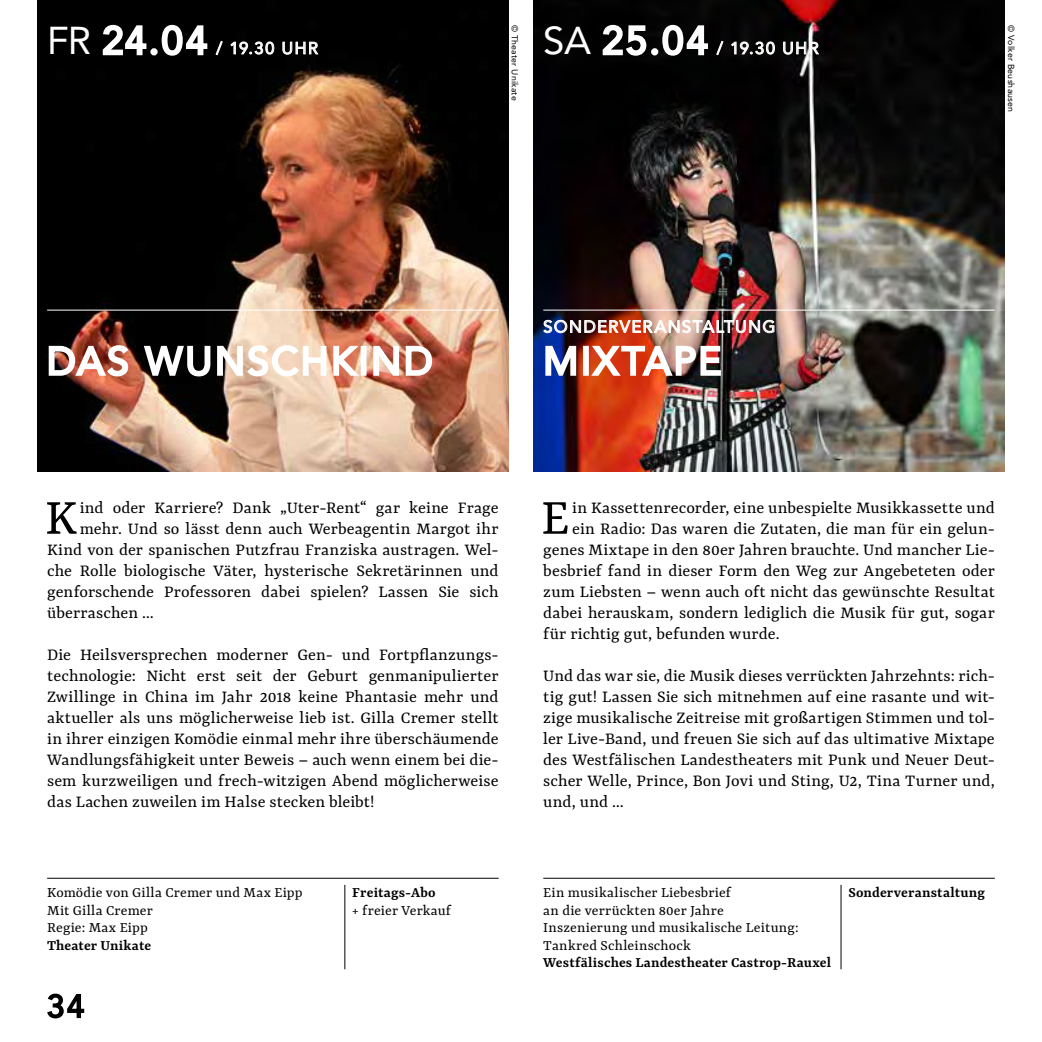
<style>
.page{position:relative;width:1042px;height:1042px;background:#fff}
.page>*{position:absolute;margin:0;border:0;box-sizing:border-box;transform-origin:0 0}
.t1{font:55.3px "Yrsa";color:#000}
.t2{font:38.5px "Avenir LT Std";letter-spacing:.07em;color:#fff}
.t3{font:31.5px "Avenir LT Std";color:#000}
.t4{font:18.38px/21px "Yrsa";letter-spacing:.005em;color:#000;text-align:justify}
.t5{font:16.62px "Avenir LT Std";letter-spacing:.085em;color:#fff}
.t6{font:15.75px/17.5px "Yrsa";letter-spacing:.01em;color:#000}
.t7{font:600 15.75px "Yrsa";letter-spacing:.01em;color:#000}
.t8{font:8.75px "Avenir LT Std";letter-spacing:.025em;color:#000}
</style>
<div class="page">
<img style="left:37px;top:0;width:471px;height:471px">
<img style="left:533px;top:0;width:472px;height:471px">
<img style="left:47px;top:337px;width:83px;height:41px">
<svg style="left:142px;top:333px;width:220px;height:57px"></svg>
<div style="left:361px;top:346px;width:5px;height:30px;border:3px solid #fff"></div>
<svg style="left:372px;top:343px;width:61px;height:35px"></svg>
<img style="left:543px;top:320px;width:231px;height:61px">
<svg style="left:100px;top:21px;width:48px;height:36px"></svg>
<div style="left:150px;top:48px;width:8px;height:7px;border:3px solid #fff;border-radius:50%"></div>
<svg style="left:160px;top:21px;width:49px;height:36px"></svg>
<svg style="left:215px;top:41px;width:8px;height:14px"></svg>
<svg style="left:230px;top:41px;width:44px;height:14px"></svg>
<svg style="left:282px;top:42px;width:36px;height:13px"></svg>
<svg style="left:600px;top:24px;width:48px;height:33px"></svg>
<div style="left:651px;top:48px;width:7px;height:7px;border:3px solid #fff;border-radius:50%"></div>
<svg style="left:661px;top:21px;width:48px;height:36px"></svg>
<svg style="left:716px;top:41px;width:7px;height:14px"></svg>
<svg style="left:731px;top:41px;width:44px;height:14px"></svg>
<svg style="left:783px;top:42px;width:36px;height:13px"></svg>
<svg style="left:47px;top:993px;width:38px;height:26px"></svg>
<hr style="left:47px;top:310px;width:452px;height:1px;background:#fff">
<hr style="left:543px;top:310px;width:452px;height:1px;background:#fff">
<hr style="left:344px;top:885px;width:1px;height:84px;background:#000">
<hr style="left:840px;top:885px;width:1px;height:84px;background:#000">
<hr style="left:47px;top:878px;width:452px;height:1px;background:#000">
<hr style="left:543px;top:878px;width:452px;height:1px;background:#000">
<h2 class="t2" style="left:47px;top:18px;width:162px">FR 24.04</h2>
<p class="t5" style="left:216px;top:38px;width:104px">/ 19.30 UHR</p>
<p class="t8" style="left:520px;top:25px;width:77px;rotate:90deg">© Theater Unikate</p>
<p class="t8" style="left:1016px;top:25px;width:89px;rotate:90deg">© Volker Beushausen</p>
<h2 class="t2" style="left:543px;top:18px;width:166px">SA 25.04</h2>
<p class="t5" style="left:717px;top:38px;width:104px">/ 19.30 UHR</p>
<h2 class="t2" style="left:47px;top:339px;width:387px">DAS WUNSCHKIND</h2>
<p class="t5" style="left:543px;top:317px;width:234px">SONDERVERANSTALTUNG</p>
<h2 class="t2" style="left:543px;top:339px;width:179px">MIXTAPE</h2>
<h1 class="t1" style="left:45px;top:488px;width:33px">K</h1>
<p class="t4" style="left:80px;top:496px;width:420px">ind oder Karriere? Dank „Uter-Rent“ gar keine Frage</p>
<p class="t4" style="left:80px;top:517px;width:420px">mehr. Und so lässt denn auch Werbeagentin Margot ihr</p>
<p class="t4" style="left:47px;top:538px;width:453px">Kind von der spanischen Putzfrau Franziska austragen. Wel-</p>
<p class="t4" style="left:47px;top:559px;width:453px">che Rolle biologische Väter, hysterische Sekretärinnen und</p>
<p class="t4" style="left:47px;top:580px;width:453px">genforschende Professoren dabei spielen? Lassen Sie sich</p>
<p class="t4" style="left:47px;top:601px;width:108px">überraschen …</p>
<p class="t4" style="left:47px;top:643px;width:453px">Die Heilsversprechen moderner Gen- und Fortpflanzungs&shy;technologie: Nicht erst seit der Geburt genmanipulierter Zwillinge in China im Jahr 2018 keine Phantasie mehr und aktueller als uns möglicherweise lieb ist. Gilla Cremer stellt in ihrer einzigen Komödie einmal mehr ihre überschäumende Wandlungsfähigkeit unter Beweis – auch wenn einem bei die&shy;sem kurzweiligen und frech-witzigen Abend möglicherweise das Lachen zuweilen im Halse stecken bleibt!</p>
<h1 class="t1" style="left:541px;top:488px;width:30px">E</h1>
<p class="t4" style="left:572px;top:496px;width:424px">in Kassettenrecorder, eine unbespielte Musikkassette und</p>
<p class="t4" style="left:572px;top:517px;width:424px">ein Radio: Das waren die Zutaten, die man für ein gelun-</p>
<p class="t4" style="left:543px;top:538px;width:453px">genes Mixtape in den 80er Jahren brauchte. Und mancher Lie-</p>
<p class="t4" style="left:543px;top:559px;width:453px">besbrief fand in dieser Form den Weg zur Angebeteten oder</p>
<p class="t4" style="left:543px;top:580px;width:453px">zum Liebsten – wenn auch oft nicht das gewünschte Resultat</p>
<p class="t4" style="left:543px;top:601px;width:453px">dabei herauskam, sondern lediglich die Musik für gut, sogar</p>
<p class="t4" style="left:543px;top:622px;width:238px">für richtig gut, befunden wurde.</p>
<p class="t4" style="left:543px;top:664px;width:453px">Und das war sie, die Musik dieses verrückten Jahrzehnts: rich&shy;tig gut! Lassen Sie sich mitnehmen auf eine rasante und wit&shy;zige musikalische Zeitreise mit großartigen Stimmen und tol&shy;ler Live-Band, und freuen Sie sich auf das ultimative Mixtape des Westfälischen Landestheaters mit Punk und Neuer Deut&shy;scher Welle, Prince, Bon Jovi und Sting, U2, Tina Turner und, und, und …</p>
<p class="t6" style="left:47px;top:883px;width:257px">Komödie von Gilla Cremer und Max Eipp<br>Mit Gilla Cremer<br>Regie: Max Eipp</p>
<p class="t7" style="left:47px;top:936px;width:106px">Theater Unikate</p>
<p class="t7" style="left:352px;top:884px;width:85px">Freitags-Abo</p>
<p class="t6" style="left:352px;top:901px;width:100px">+ freier Verkauf</p>
<p class="t6" style="left:543px;top:883px;width:257px">Ein musikalischer Liebesbrief<br>an die verrückten 80er Jahre<br>Inszenierung und musikalische Leitung:<br>Tankred Schleinschock</p>
<p class="t7" style="left:543px;top:954px;width:289px">Westfälisches Landestheater Castrop-Rauxel</p>
<p class="t7" style="left:848px;top:884px;width:138px">Sonderveranstaltung</p>
<h3 class="t3" style="left:47px;top:988px;width:39px">34</h3>
</div>
